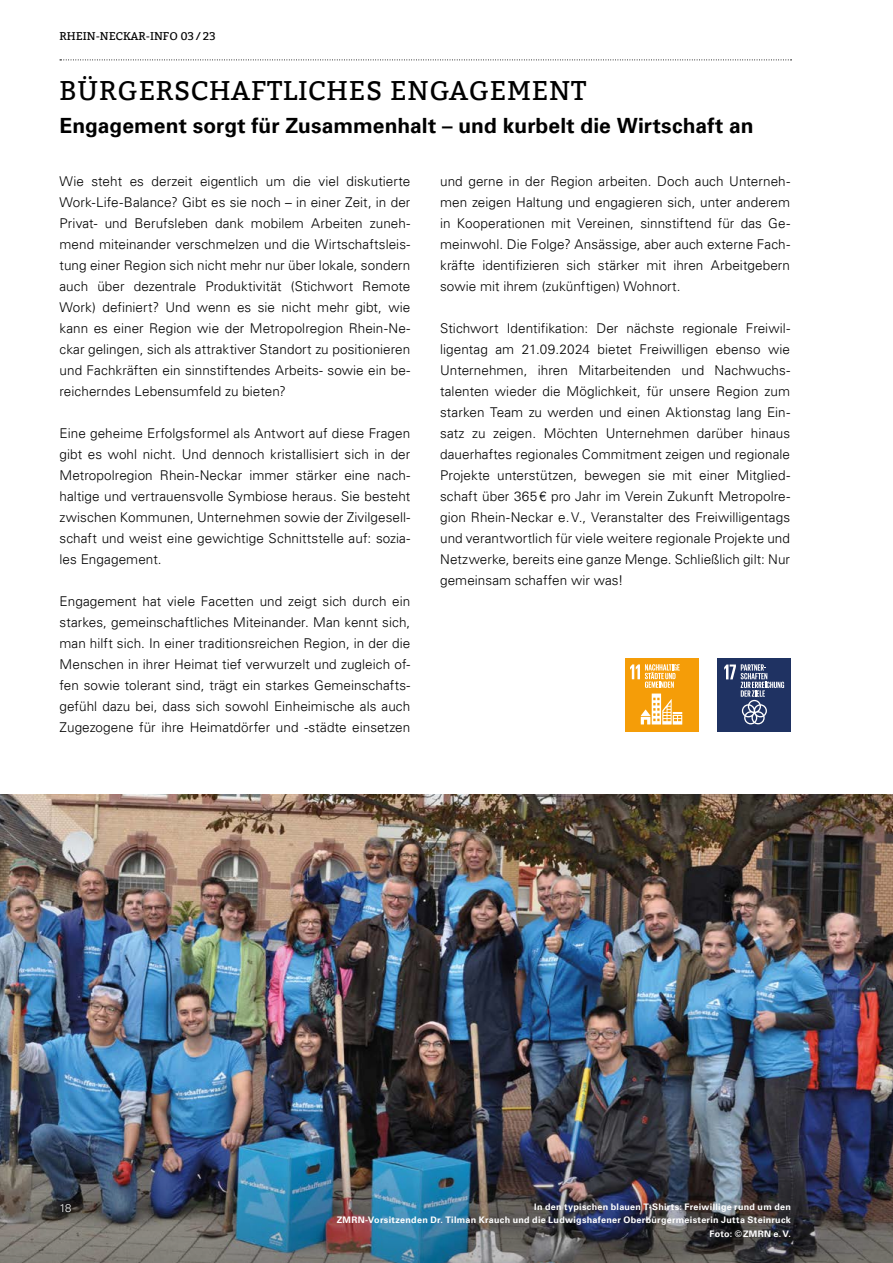
<style>
.page{position:relative;width:893px;height:1263px;background:#fff}
.page>*{position:absolute;margin:0;border:0;box-sizing:border-box;transform-origin:0 0}
.Headline_Kat1_SG_18{font:27px "Bitter";letter-spacing:.025em;color:#000}
.Headline_Kat2{font:700 21px "Univers LT";letter-spacing:.005em;color:#000}
.Fließtext_2-Spaltig{font:300 13.5px/21px "Univers LT";letter-spacing:.005em;color:#000;text-align:justify}
.t1{font:11.25px "Bitter";color:#000}
.t2{font:300 11.25px "Univers LT";color:#fff}
.t3{font:700 9px/13.5px "Univers LT";letter-spacing:.03em;color:#fff;text-align:right}
</style>
<div class="page">
<svg style="left:60px;top:60px;width:731px;height:1px"></svg>
<img style="left:0;top:795px;width:893px;height:303px">
<img style="left:0;top:1098px;width:893px;height:165px">
<div style="left:625px;top:658px;width:73px;height:73px;background:#f59d08"></div>
<svg style="left:630px;top:664px;width:52px;height:60px"></svg>
<div style="left:718px;top:658px;width:73px;height:73px;background:#1f3262"></div>
<svg style="left:724px;top:664px;width:60px;height:60px"></svg>
<p class="t1" style="left:60px;top:30px;width:158px">RHEIN-NECKAR-INFO 03 / 23</p>
<h3 class="Headline_Kat1_SG_18" style="left:60px;top:74px;width:528px">BÜRGERSCHAFTLICHES ENGAGEMENT</h3>
<h4 class="Headline_Kat2" style="left:60px;top:113px;width:696px">Engagement sorgt für Zusammenhalt – und kurbelt die Wirtschaft an</h4>
<p class="Fließtext_2-Spaltig" style="left:60px;top:170px;width:352px">Wie steht es derzeit eigentlich um die viel diskutierte Work-Life-Balance? Gibt es sie noch – in einer Zeit, in der Privat- und Berufsleben dank mobilem Arbeiten zuneh&shy;mend miteinander verschmelzen und die Wirtschaftsleis&shy;tung einer Region sich nicht mehr nur über lokale, sondern auch über dezentrale Produktivität (Stichwort Remote Work) definiert? Und wenn es sie nicht mehr gibt, wie kann es einer Region wie der Metropolregion Rhein-Ne&shy;ckar gelingen, sich als attraktiver Standort zu positionieren und Fachkräften ein sinnstiftendes Arbeits- sowie ein be&shy;reicherndes Lebensumfeld zu bieten?</p>
<p class="Fließtext_2-Spaltig" style="left:60px;top:422px;width:352px">Eine geheime Erfolgsformel als Antwort auf diese Fragen gibt es wohl nicht. Und dennoch kristallisiert sich in der Metropolregion Rhein-Neckar immer stärker eine nach&shy;haltige und vertrauensvolle Symbiose heraus. Sie besteht zwischen Kommunen, Unternehmen sowie der Zivilgesell&shy;schaft und weist eine gewichtige Schnittstelle auf: sozia&shy;les Engagement.</p>
<p class="Fließtext_2-Spaltig" style="left:60px;top:590px;width:352px">Engagement hat viele Facetten und zeigt sich durch ein starkes, gemeinschaftliches Miteinander. Man kennt sich, man hilft sich. In einer traditionsreichen Region, in der die Menschen in ihrer Heimat tief verwurzelt und zugleich of&shy;fen sowie tolerant sind, trägt ein starkes Gemeinschafts&shy;gefühl dazu bei, dass sich sowohl Einheimische als auch Zugezogene für ihre Heimatdörfer und -städte einsetzen</p>
<p class="Fließtext_2-Spaltig" style="left:440px;top:170px;width:351px">und gerne in der Region arbeiten. Doch auch Unterneh&shy;men zeigen Haltung und engagieren sich, unter anderem in Kooperationen mit Vereinen, sinnstiftend für das Ge&shy;meinwohl. Die Folge? Ansässige, aber auch externe Fach&shy;kräfte identifizieren sich stärker mit ihren Arbeitgebern sowie mit ihrem (zukünftigen) Wohnort.</p>
<p class="Fließtext_2-Spaltig" style="left:440px;top:317px;width:351px">Stichwort Identifikation: Der nächste regionale Freiwil&shy;ligentag am 21.09.2024 bietet Freiwilligen ebenso wie Unternehmen, ihren Mitarbeitenden und Nachwuchs&shy;talenten wieder die Möglichkeit, für unsere Region zum starken Team zu werden und einen Aktionstag lang Ein&shy;satz zu zeigen. Möchten Unternehmen darüber hinaus dauerhaftes regionales Commitment zeigen und regionale Projekte unterstützen, bewegen sie mit einer Mitglied&shy;schaft über 365€ pro Jahr im Verein Zukunft Metropolre&shy;gion Rhein-Neckar e.V., Veranstalter des Freiwilligentags und verantwortlich für viele weitere regionale Projekte und Netzwerke, bereits eine ganze Menge. Schließlich gilt: Nur gemeinsam schaffen wir was!</p>
<p class="t2" style="left:60px;top:1201px;width:13px">18</p>
<p class="t3" style="left:337px;top:1200px;width:456px">In den typischen blauen T-Shirts: Freiwillige rund um den<br>ZMRN-Vorsitzenden Dr. Tilman Krauch und die Ludwigshafener Oberbürgermeisterin Jutta Steinruck<br>Foto: ©ZMRN e.V.</p>
</div>
